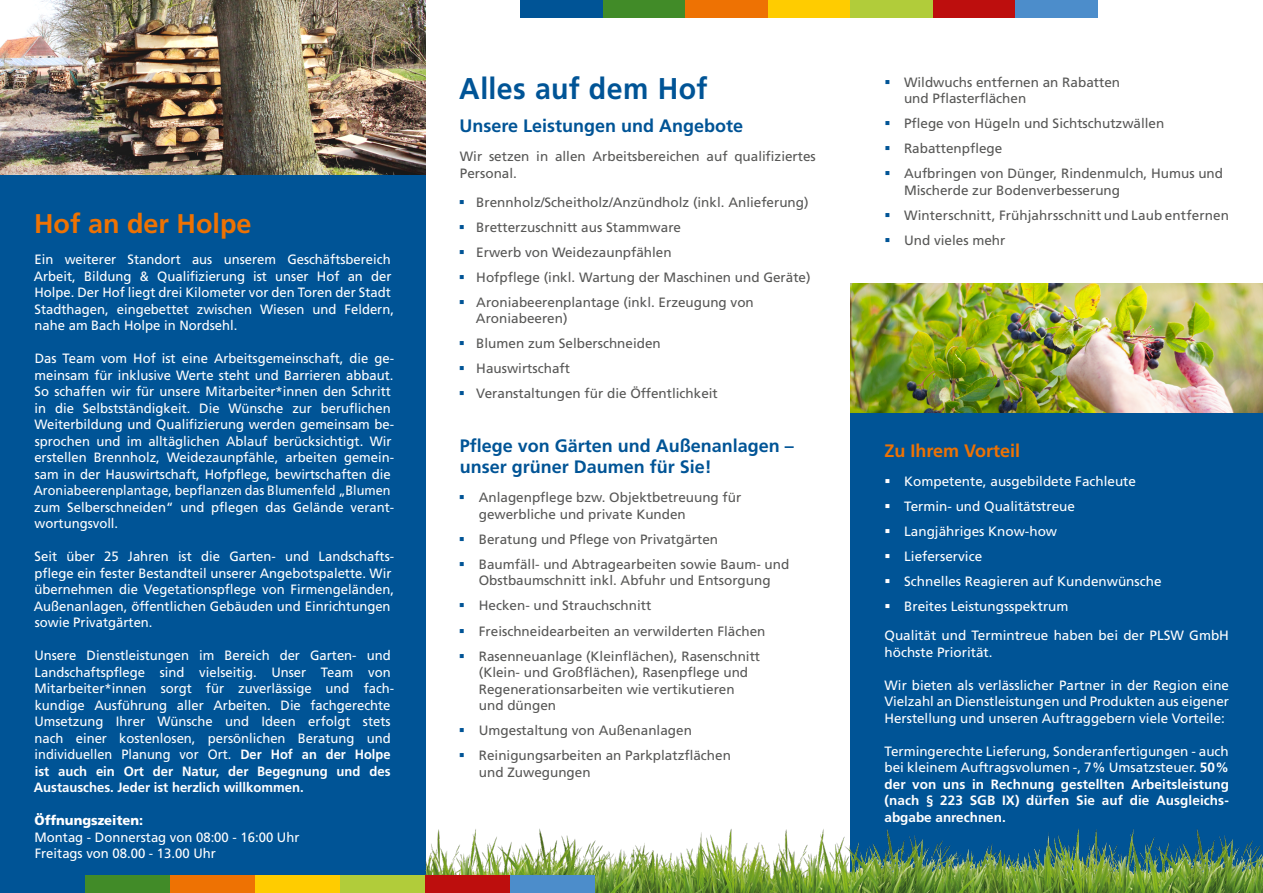
<style>
.page{position:relative;width:1263px;height:893px;background:#fff}
.page>*{position:absolute;margin:0;border:0;box-sizing:border-box;transform-origin:0 0}
.t1{font:700 30px "Frutiger LT Pro";letter-spacing:.015em;color:#005496;scale:.95 1}
.t2{font:700 27px "Frutiger LT Pro";color:#ee7203}
.t3{font:700 18px/21.6px "Frutiger LT Pro";color:#005496}
.t4{font:700 18px "Frutiger LT Pro";color:#ee7203}
.t5{font:13.5px/16.5px "Frutiger LT Pro";color:#fff}
.t6{font:13.5px/25px "Frutiger LT Pro";color:#575756}
.t7{font:700 13.5px/16.5px "Frutiger LT Pro";letter-spacing:.005em;color:#fff;text-align:justify}
.t8{font:900 13.5px "Frutiger LT Pro";color:#fff}
.s1{font-weight:700}
.s2{font-weight:400}
</style>
<div class="page">
<div style="left:850px;top:367px;width:413px;height:526px;background:#005496"></div>
<div style="left:0;top:0;width:425px;height:893px;background:#005496"></div>
<img style="left:425px;top:828px;width:838px;height:65px">
<div style="left:520px;top:0;width:83px;height:17px;background:#005496"></div>
<div style="left:603px;top:0;width:82px;height:17px;background:#418b28"></div>
<div style="left:685px;top:0;width:83px;height:17px;background:#ee7203"></div>
<div style="left:768px;top:0;width:82px;height:17px;background:#fc0"></div>
<div style="left:850px;top:0;width:83px;height:17px;background:#b1cc3a"></div>
<div style="left:933px;top:0;width:82px;height:17px;background:#bd0e0d"></div>
<div style="left:1015px;top:0;width:83px;height:17px;background:#4c8dcb"></div>
<div style="left:85px;top:876px;width:85px;height:17px;background:#418b28"></div>
<div style="left:170px;top:876px;width:85px;height:17px;background:#ee7203"></div>
<div style="left:255px;top:876px;width:85px;height:17px;background:#fc0"></div>
<div style="left:340px;top:876px;width:85px;height:17px;background:#b1cc3a"></div>
<div style="left:425px;top:876px;width:85px;height:17px;background:#bd0e0d"></div>
<div style="left:510px;top:876px;width:85px;height:17px;background:#4c8dcb"></div>
<img style="left:850px;top:283px;width:413px;height:130px">
<img style="left:0;top:0;width:425px;height:174px">
<h2 class="t2" style="left:34px;top:207px;width:219px">Hof an der Holpe</h2>
<p class="t5" style="left:34px;top:251px;width:362px">Ein weiterer Standort aus unserem Geschäftsbereich Arbeit, Bildung &amp; Qualifizierung ist unser Hof an der Holpe. Der Hof liegt drei Kilometer vor den Toren der Stadt Stadthagen, eingebettet zwischen Wiesen und Feldern, nahe am Bach Holpe in Nordsehl.</p>
<p class="t5" style="left:34px;top:350px;width:362px">Das Team vom Hof ist eine Arbeitsgemeinschaft, die ge&shy;meinsam für inklusive Werte steht und Barrieren abbaut.<br>So schaffen wir für unsere Mitarbeiter*innen den Schritt in die Selbstständigkeit. Die Wünsche zur beruflichen Weiterbildung und Qualifizierung werden gemeinsam be&shy;sprochen und im alltäglichen Ablauf berücksichtigt. Wir erstellen Brennholz, Weidezaunpfähle, arbeiten gemein&shy;sam in der Hauswirtschaft, Hofpflege, bewirtschaften die Aroniabeerenplantage, bepflanzen das Blumenfeld „Blumen zum Selberschneiden“ und pflegen das Gelände verant&shy;wortungsvoll.</p>
<p class="t5" style="left:34px;top:548px;width:362px">Seit über 25 Jahren ist die Garten- und Landschafts&shy;pflege ein fester Bestandteil unserer Angebotspalette. Wir übernehmen die Vegetationspflege von Firmengeländen, Außenanlagen, öffentlichen Gebäuden und Einrichtungen sowie Privatgärten.</p>
<p class="t5" style="left:34px;top:647px;width:362px">Unsere Dienstleistungen im Bereich der Garten- und Landschaftspflege sind vielseitig. Unser Team von Mitarbeiter*innen sorgt für zuverlässige und fach&shy;kundige Ausführung aller Arbeiten. Die fachgerechte Umsetzung Ihrer Wünsche und Ideen erfolgt stets nach einer kostenlosen, persönlichen Beratung und individuellen Planung vor Ort. <span class="s1">Der Hof an der Holpe ist auch ein Ort der Natur, der Begegnung und des Austausches. Jeder ist herzlich willkommen.</span></p>
<p class="t8" style="left:35px;top:812px;width:110px">Öffnungszeiten:</p>
<p class="t5" style="left:35px;top:829px;width:266px">Montag - Donnerstag von 08:00 - 16:00 Uhr<br>Freitags von 08.00 - 13.00 Uhr</p>
<h1 class="t1" style="left:459px;top:71px;width:263px">Alles auf dem Hof</h1>
<p class="t6" style="left:904px;top:74px;width:218px;line-height:16.5px">Wildwuchs entfernen an Rabatten und Pflasterflächen</p>
<p class="t6" style="left:904px;top:111px;width:321px">Pflege von Hügeln und Sichtschutzwällen<br>Rabattenpflege<br>Aufbringen von Dünger, Rindenmulch, Humus und</p>
<p class="t6" style="left:904px;top:178px;width:326px">Mischerde zur Bodenverbesserung<br>Winterschnitt, Frühjahrsschnitt und Laub entfernen<br>Und vieles mehr</p>
<h3 class="t3" style="left:459px;top:115px;width:285px">Unsere Leistungen und Angebote</h3>
<p class="t6" style="left:460px;top:148px;width:358px;line-height:16.5px">Wir setzen in allen Arbeitsbereichen auf qualifiziertes<br>Personal.</p>
<p class="t6" style="left:476px;top:190px;width:336px">Brennholz/Scheitholz/Anzündholz (inkl. Anlieferung)<br>Bretterzuschnitt aus Stammware<br>Erwerb von Weidezaunpfählen<br>Hofpflege (inkl. Wartung der Maschinen und Geräte)<br>Aroniabeerenplantage (inkl. Erzeugung von</p>
<p class="t6" style="left:476px;top:306px;width:243px">Aroniabeeren)<br>Blumen zum Selberschneiden<br>Hauswirtschaft<br>Veranstaltungen für die Öffentlichkeit</p>
<h3 class="t3" style="left:460px;top:435px;width:336px">Pflege von Gärten und Außenanlagen – unser grüner Daumen für Sie!</h3>
<p class="t6" style="left:479px;top:490px;width:264px;line-height:16.5px">Anlagenpflege bzw. Objektbetreuung für gewerbliche und private Kunden</p>
<p class="t6" style="left:479px;top:527px;width:312px">Beratung und Pflege von Privatgärten<br>Baumfäll- und Abtragearbeiten sowie Baum- und</p>
<p class="t6" style="left:479px;top:568px;width:293px">Obstbaumschnitt inkl. Abfuhr und Entsorgung Hecken- und Strauchschnitt Freischneidearbeiten an verwilderten Flächen Rasenneuanlage (Kleinflächen), Rasenschnitt</p>
<p class="t6" style="left:479px;top:664px;width:271px;line-height:16.5px">(Klein- und Großflächen), Rasenpflege und<br>Regenerationsarbeiten wie vertikutieren und düngen</p>
<p class="t6" style="left:479px;top:718px;width:254px">Umgestaltung von Außenanlagen<br>Reinigungsarbeiten an Parkplatzflächen</p>
<p class="t6" style="left:479px;top:759px;width:113px">und Zuwegungen</p>
<h3 class="t4" style="left:884px;top:440px;width:137px">Zu Ihrem Vorteil</h3>
<p class="t5" style="left:904px;top:469px;width:259px;line-height:25px">Kompetente, ausgebildete Fachleute<br>Termin- und Qualitätstreue<br>Langjähriges Know-how<br>Lieferservice<br>Schnelles Reagieren auf Kundenwünsche<br>Breites Leistungsspektrum</p>
<p class="t5" style="left:884px;top:627px;width:346px">Qualität und Termintreue haben bei der PLSW GmbH höchste Priorität.</p>
<p class="t5" style="left:884px;top:677px;width:346px;text-align:justify">Wir bieten als verlässlicher Partner in der Region eine Vielzahl an Dienstleistungen und Produkten aus eigener Herstellung und unseren Auftraggebern viele Vorteile:</p>
<p class="t7" style="left:884px;top:743px;width:346px"><span class="s2">Termingerechte Lieferung, Sonderanfertigungen - auch bei kleinem Auftragsvolumen -, 7% Umsatzsteuer.</span> 50% der von uns in Rechnung gestellten Arbeitsleistung (nach § 223 SGB IX) dürfen Sie auf die Ausgleichs&shy;abgabe anrechnen.</p>
</div>
